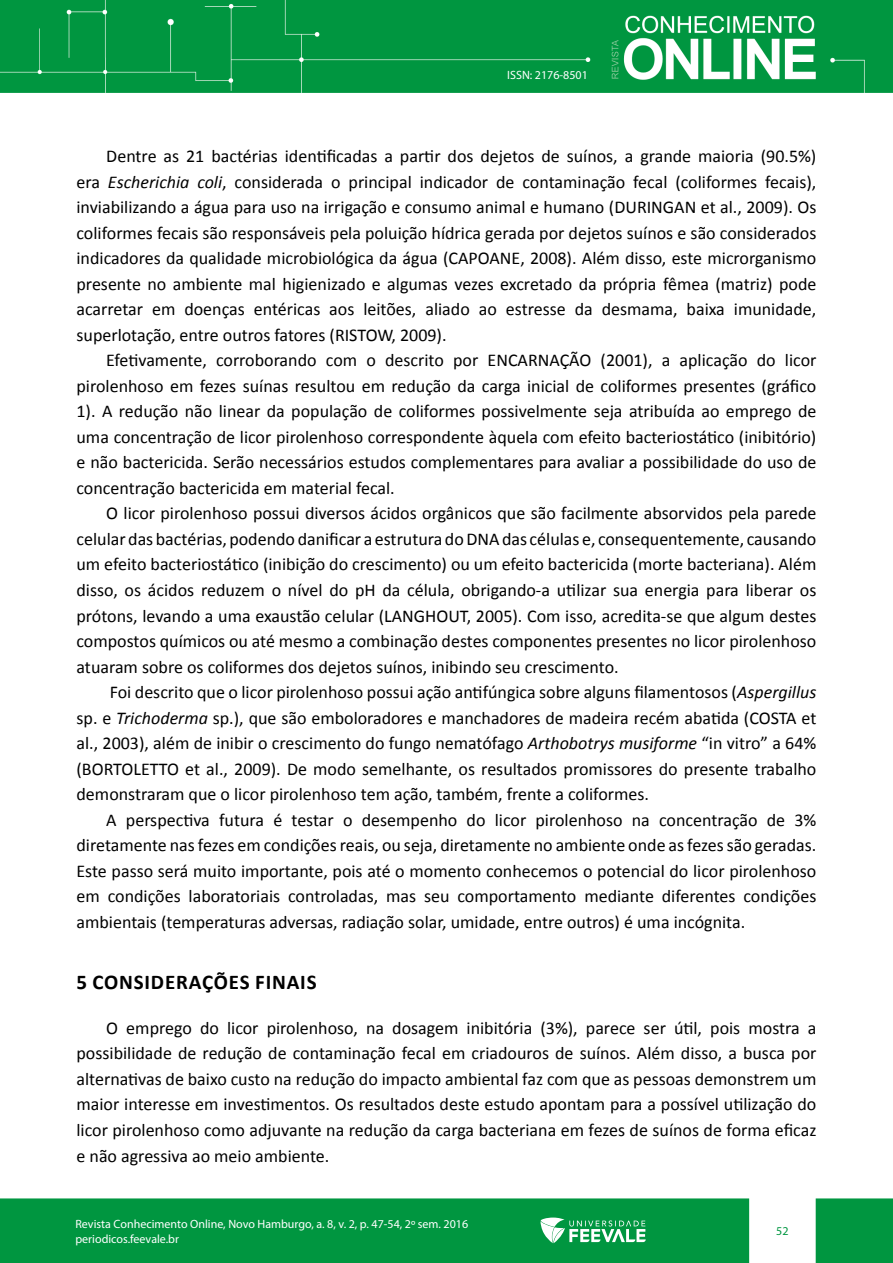
<style>
.page{position:relative;width:893px;height:1263px;background:#fff}
.page>*{position:absolute;margin:0;border:0;box-sizing:border-box;transform-origin:0 0}
.t1{font:700 21px "Calibri";letter-spacing:.04em;color:#000}
.t2{font:18px/25.5px "Calibri";color:#000;text-align:justify}
.t3{font:12px/15px "Myriad Pro";color:#fff}
.t4{font:12px "Myriad Pro";color:#009640}
.s1{font-style:italic}
</style>
<div class="page">
<img style="left:0;top:0;width:893px;height:93px">
<div style="left:816px;top:1198px;width:77px;height:65px;background:#009640"></div>
<div style="left:0;top:1198px;width:749px;height:65px;background:#009640;border:2px solid #009640"></div>
<svg style="left:540px;top:1217px;width:106px;height:26px"></svg>
<p class="t3" style="left:507px;top:67px;width:82px">ISSN: 2176-8501</p>
<p class="t2" style="left:77px;top:144px;width:741px;text-indent:30px">Dentre as 21 bactérias identificadas a partir dos dejetos de suínos, a grande maioria (90.5%) era <span class="s1">Escherichia coli</span>, considerada o principal indicador de contaminação fecal (coliformes fecais), inviabilizando a água para uso na irrigação e consumo animal e humano (DURINGAN et al., 2009). Os coliformes fecais são responsáveis pela poluição hídrica gerada por dejetos suínos e são considerados indicadores da qualidade microbiológica da água (CAPOANE, 2008). Além disso, este microrganismo presente no ambiente mal higienizado e algumas vezes excretado da própria fêmea (matriz) pode acarretar em doenças entéricas aos leitões, aliado ao estresse da desmama, baixa imunidade, superlotação, entre outros fatores (RISTOW, 2009).</p>
<p class="t2" style="left:77px;top:348px;width:741px;text-indent:30px">Efetivamente, corroborando com o descrito por ENCARNAÇÃO (2001), a aplicação do licor pirolenhoso em fezes suínas resultou em redução da carga inicial de coliformes presentes (gráfico 1). A redução não linear da população de coliformes possivelmente seja atribuída ao emprego de uma concentração de licor pirolenhoso correspondente àquela com efeito bacteriostático (inibitório) e não bactericida. Serão necessários estudos complementares para avaliar a possibilidade do uso de concentração bactericida em material fecal.</p>
<p class="t2" style="left:77px;top:501px;width:741px;text-indent:30px">O licor pirolenhoso possui diversos ácidos orgânicos que são facilmente absorvidos pela parede celular das bactérias, podendo danificar a estrutura do DNA das células e, consequentemente, causando um efeito bacteriostático (inibição do crescimento) ou um efeito bactericida (morte bacteriana). Além disso, os ácidos reduzem o nível do pH da célula, obrigando-a utilizar sua energia para liberar os prótons, levando a uma exaustão celular (LANGHOUT, 2005). Com isso, acredita-se que algum destes compostos químicos ou até mesmo a combinação destes componentes presentes no licor pirolenhoso atuaram sobre os coliformes dos dejetos suínos, inibindo seu crescimento.</p>
<p class="t2" style="left:77px;top:679px;width:741px;text-indent:33px">Foi descrito que o licor pirolenhoso possui ação antifúngica sobre alguns filamentosos (<span class="s1">Aspergillus </span>sp. e <span class="s1">Trichoderma</span> sp.), que são emboloradores e manchadores de madeira recém abatida (COSTA et al., 2003), além de inibir o crescimento do fungo nematófago <span class="s1">Arthobotrys musiforme</span> “in vitro” a 64% (BORTOLETTO et al., 2009). De modo semelhante, os resultados promissores do presente trabalho demonstraram que o licor pirolenhoso tem ação, também, frente a coliformes.</p>
<p class="t2" style="left:77px;top:807px;width:741px;text-indent:30px">A perspectiva futura é testar o desempenho do licor pirolenhoso na concentração de 3% diretamente nas fezes em condições reais, ou seja, diretamente no ambiente onde as fezes são geradas.<br>Este passo será muito importante, pois até o momento conhecemos o potencial do licor pirolenhoso em condições laboratoriais controladas, mas seu comportamento mediante diferentes condições ambientais (temperaturas adversas, radiação solar, umidade, entre outros) é uma incógnita.</p>
<p class="t1" style="left:77px;top:968px;width:242px">5 CONSIDERAÇÕES FINAIS</p>
<p class="t2" style="left:77px;top:1015px;width:741px;text-indent:30px">O emprego do licor pirolenhoso, na dosagem inibitória (3%), parece ser útil, pois mostra a possibilidade de redução de contaminação fecal em criadouros de suínos. Além disso, a busca por alternativas de baixo custo na redução do impacto ambiental faz com que as pessoas demonstrem um maior interesse em investimentos. Os resultados deste estudo apontam para a possível utilização do licor pirolenhoso como adjuvante na redução da carga bacteriana em fezes de suínos de forma eficaz e não agressiva ao meio ambiente.</p>
<p class="t3" style="left:75px;top:1216px;width:394px">Revista Conhecimento Online, Novo Hamburgo, a. 8, v. 2, p. 47-54, 2º sem. 2016 periodicos.feevale.br</p>
<p class="t4" style="left:776px;top:1223px;width:14px">52</p>
</div>
